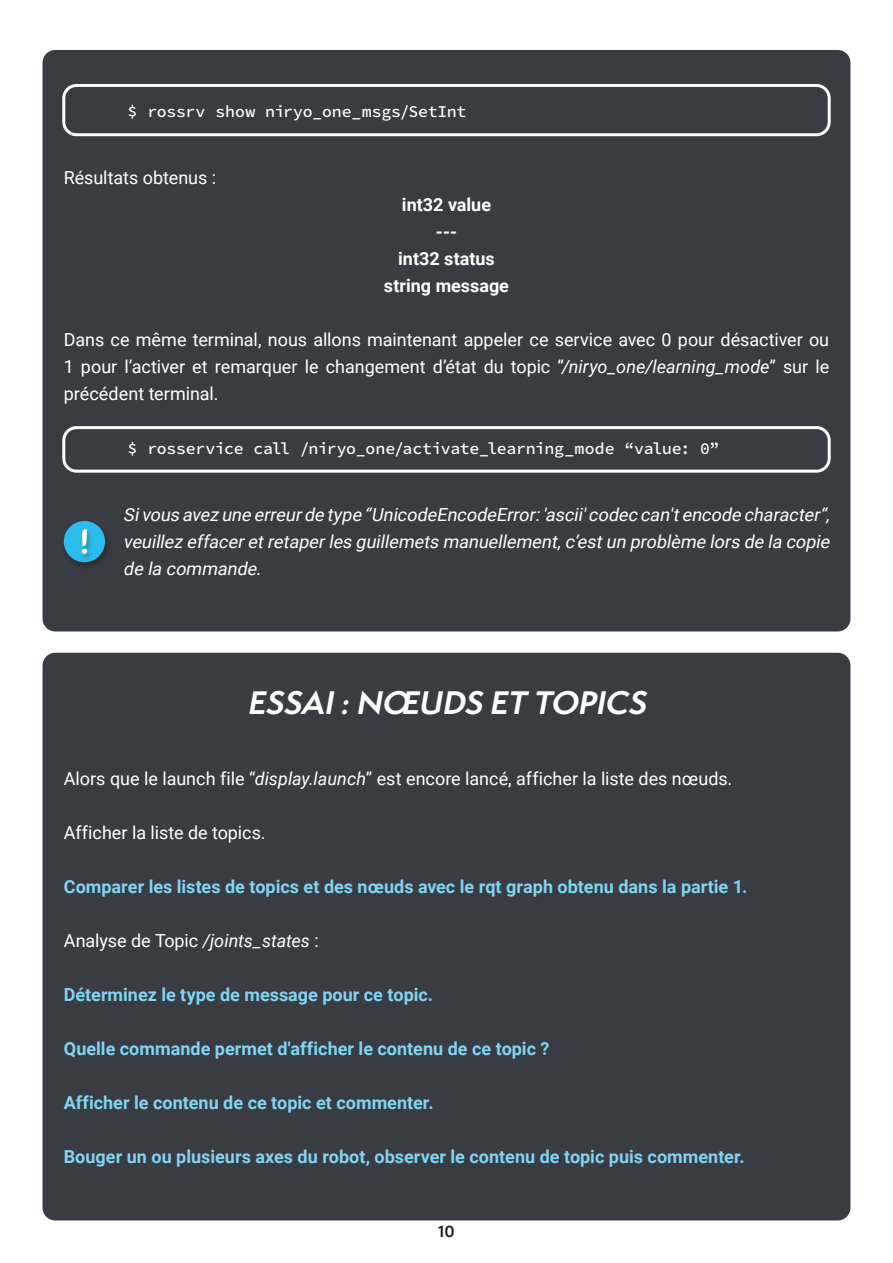
<style>
.page{position:relative;width:893px;height:1263px;background:#fff}
.page>*{position:absolute;margin:0;border:0;box-sizing:border-box;transform-origin:0 0}
.t1{font:italic 700 30px "Semplicita Pro";color:#fff}
.t2{font:18px/27px "Roboto";color:#fff;text-align:justify}
.t3{font:700 18px "Roboto";color:#81d4f2}
.t4{font:italic 18px/27px "Roboto";color:#fff;text-align:justify}
.t5{font:700 18px/27px "Roboto";color:#fff;text-align:center}
.t6{font:16.5px "Source Code Variable";letter-spacing:-.015em;color:#fff}
.t7{font:700 15px "Semplicita Pro";color:#231f20}
.s1{font-style:italic}
</style>
<div class="page">
<div style="left:43px;top:50px;width:807px;height:581px;background:#393c43;border-radius:13px"></div>
<div style="left:62px;top:84px;width:769px;height:52px;border:3px solid #fff;border-radius:13px"></div>
<div style="left:62px;top:426px;width:769px;height:47px;border:3px solid #fff;border-radius:13px"></div>
<div style="left:62px;top:520px;width:50px;height:51px;background:#231f20;opacity:.35"></div>
<div style="left:64px;top:521px;width:41px;height:41px;background:#2bbcee;border-radius:50%"></div>
<div style="left:80px;top:528px;width:14px;height:34px;background:#231f20;opacity:.35"></div>
<svg style="left:82px;top:529px;width:5px;height:25px"></svg>
<div style="left:43px;top:653px;width:807px;height:567px;background:#393c43;border-radius:13px"></div>
<p class="t6" style="left:128px;top:100px;width:340px">$ rossrv show niryo_one_msgs/SetInt</p>
<p class="t2" style="left:64px;top:163px;width:154px">Résultats obtenus :</p>
<p class="t5" style="left:384px;top:190px;width:127px">int32 value<br>---<br>int32 status string message</p>
<p class="t2" style="left:64px;top:325px;width:767px">Dans ce même terminal, nous allons maintenant appeler ce service avec 0 pour désactiver ou 1 pour l’activer et remarquer le changement d’état du topic “<span class="s1">/niryo_one/learning_mode</span>” sur le précédent terminal.</p>
<p class="t6" style="left:128px;top:436px;width:593px">$ rosservice call /niryo_one/activate_learning_mode “value: 0”</p>
<p class="t4" style="left:123px;top:500px;width:712px">Sivous avez une erreurde type “UnicodeEncodeError:'ascii'codec can'tencode character“, veuillez effaceretretaperles guillemets manuellement,c’estun problème lors de la copie de la commande.</p>
<h1 class="t1" style="left:247px;top:681px;width:408px">ESSAI:NŒUDS ET TOPICS</h1>
<p class="t2" style="left:64px;top:764px;width:670px">Alors que le launch file “<span class="s1">display.launch</span>” est encore lancé, afficher la liste des nœuds.</p>
<p class="t2" style="left:64px;top:818px;width:203px">Afficher la liste de topics.</p>
<p class="t3" style="left:64px;top:874px;width:685px">Comparer les listes de topics et des nœuds avec le rqt graph obtenu dans la partie 1.</p>
<p class="t2" style="left:64px;top:926px;width:256px">Analyse de Topic <span class="s1">/joints_states</span> :</p>
<p class="t3" style="left:64px;top:982px;width:371px">Déterminez le type de message pour ce topic.</p>
<p class="t3" style="left:64px;top:1036px;width:487px">Quelle commande permet d'afficher le contenu de ce topic ?</p>
<p class="t3" style="left:64px;top:1090px;width:371px">Afficher le contenu de ce topic et commenter.</p>
<p class="t3" style="left:64px;top:1144px;width:683px">Bouger un ou plusieurs axes du robot, observer le contenu de topic puis commenter.</p>
<p class="t7" style="left:438px;top:1220px;width:18px">10</p>
</div>
